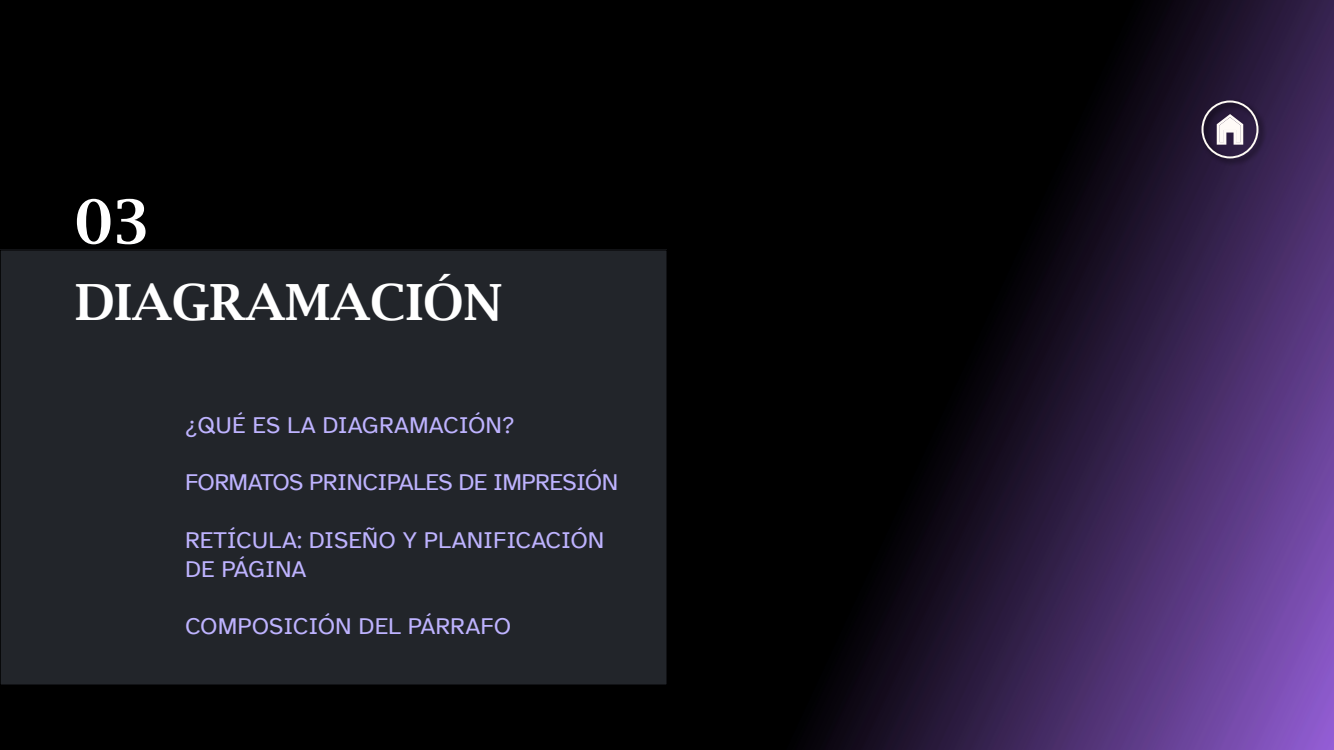
<style>
.page{position:relative;width:1334px;height:750px;background:#fff}
.page>*{position:absolute;margin:0;border:0;box-sizing:border-box;transform-origin:0 0}
.t1{font:600 60px "Lucida Bright";color:#fff}
.t2{font:600 50px "Lucida Bright";color:#fff}
.t3{font:24px/28.8px "Atkinson Hyperlegible";color:#beb3ff}
.t4{font:24px "Atkinson Hyperlegible";letter-spacing:-.025em;color:#beb3ff}
</style>
<div class="page">
<img style="left:668px;top:0;width:666px;height:750px">
<div style="left:0;top:0;width:668px;height:750px;background:#000"></div>
<div style="left:0;top:250px;width:667px;height:435px;background:#22252a"></div>
<div style="left:1199px;top:98px;width:68px;height:69px;background:#000;opacity:.75"></div>
<div style="left:1202px;top:100px;width:56px;height:58px;border:2px solid #fefaf4;border-radius:50%"></div>
<svg style="left:1217px;top:114px;width:26px;height:31px"></svg>
<p class="t1" style="left:75px;top:188px;width:76px">03</p>
<p class="t2" style="left:75px;top:273px;width:430px">DIAGRAMACIÓN</p>
<p class="t3" style="left:185px;top:411px;width:331px">¿QUÉ ES LA DIAGRAMACIÓN?</p>
<p class="t4" style="left:185px;top:469px;width:435px">FORMATOS PRINCIPALES DE IMPRESIÓN</p>
<p class="t3" style="left:185px;top:526px;width:421px">RETÍCULA: DISEÑO Y PLANIFICACIÓN<br>DE PÁGINA</p>
<p class="t3" style="left:185px;top:612px;width:328px">COMPOSICIÓN DEL PÁRRAFO</p>
</div>
